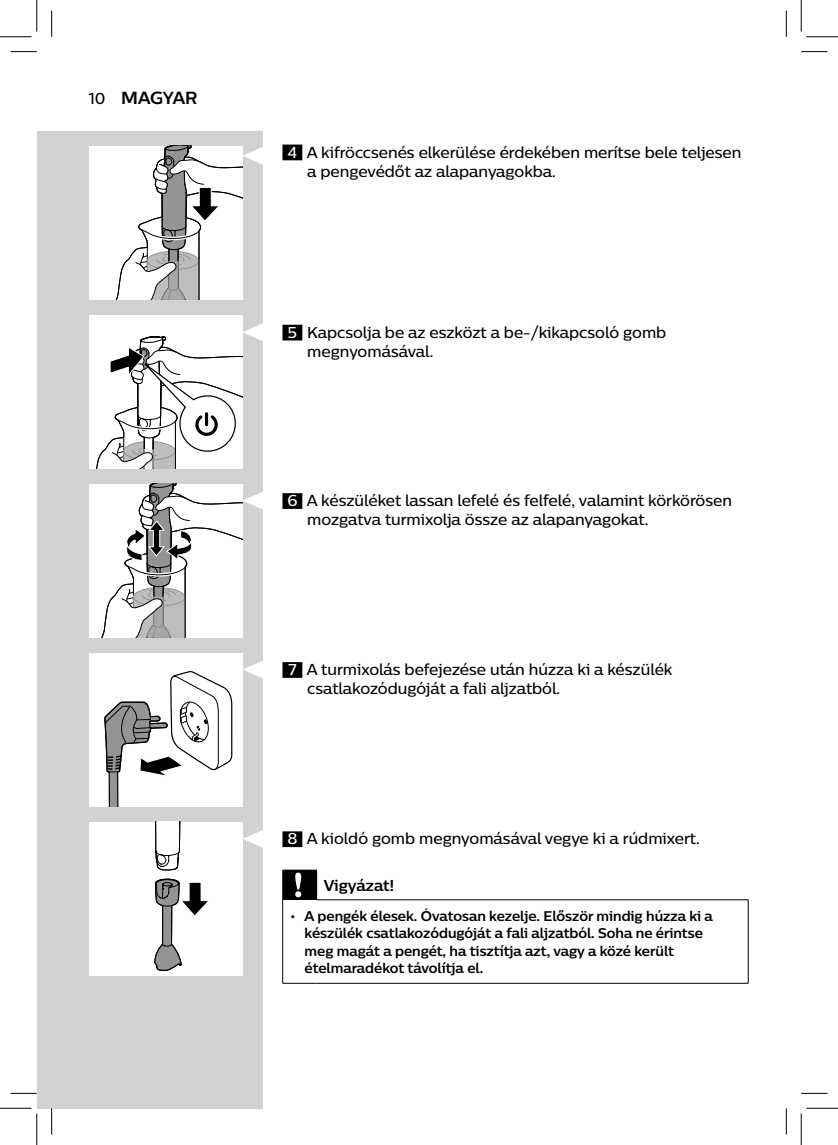
<style>
.page{position:relative;width:838px;height:1145px;background:#fff}
.page>*{position:absolute;margin:0;border:0;box-sizing:border-box;transform-origin:0 0}
.t1{font:700 17.5px "Centrale Sans";letter-spacing:-.015em;color:#000}
.actionlist-item-para{font:500 15.75px/18.9px "Centrale Sans";color:#000}
.cautions-caption-par{font:700 15.75px "Centrale Sans";color:#000}
.t2{font:700 14px/17.5px "Centrale Sans";color:#000}
.s1{font-weight:500;font-size:15.75px}
.s2{color:#fff}
.s3{font-family:"Gill Sans Alt One WGL Light";font-weight:400;font-size:12.42px}
</style>
<div class="page">
<div style="left:37px;top:131px;width:225px;height:977px;background:#d2d2d2"></div>
<div style="left:282px;top:145px;width:20px;height:15px;background:#000"></div>
<div style="left:282px;top:325px;width:20px;height:15px;background:#000"></div>
<div style="left:282px;top:493px;width:20px;height:16px;background:#000"></div>
<div style="left:282px;top:662px;width:20px;height:16px;background:#000"></div>
<div style="left:282px;top:831px;width:20px;height:16px;background:#000"></div>
<div style="left:283px;top:870px;width:33px;height:30px;background:#000"></div>
<hr style="left:747px;top:900px;width:1px;height:83px;background:#000">
<hr style="left:282px;top:870px;width:1px;height:30px;background:#000">
<hr style="left:282px;top:900px;width:1px;height:83px;background:#000">
<hr style="left:282px;top:983px;width:34px;height:1px;background:#000">
<hr style="left:316px;top:983px;width:432px;height:1px;background:#000">
<hr style="left:316px;top:870px;width:1px;height:30px;background:#000">
<hr style="left:316px;top:900px;width:432px;height:1px;background:#000">
<svg style="left:295px;top:873px;width:6px;height:24px"></svg>
<div style="left:89px;top:146px;width:154px;height:154px;background:#fff"></div>
<svg style="left:115px;top:146px;width:148px;height:154px"></svg>
<svg style="left:89px;top:315px;width:174px;height:154px;background:#e2e2e2"></svg>
<div style="left:89px;top:484px;width:154px;height:154px;background:#fff"></div>
<svg style="left:101px;top:484px;width:162px;height:154px"></svg>
<svg style="left:243px;top:660px;width:20px;height:20px"></svg>
<div style="left:89px;top:653px;width:154px;height:153px;background:#fff"></div>
<svg style="left:104px;top:671px;width:129px;height:135px"></svg>
<svg style="left:243px;top:829px;width:20px;height:20px"></svg>
<div style="left:89px;top:822px;width:154px;height:154px;background:#fff"></div>
<svg style="left:154px;top:822px;width:54px;height:149px"></svg>
<svg style="left:10px;top:51px;width:27px;height:1px"></svg>
<svg style="left:801px;top:51px;width:26px;height:1px"></svg>
<svg style="left:10px;top:1093px;width:27px;height:1px"></svg>
<svg style="left:801px;top:1093px;width:26px;height:1px"></svg>
<svg style="left:51px;top:10px;width:1px;height:27px"></svg>
<svg style="left:51px;top:1108px;width:1px;height:26px"></svg>
<svg style="left:786px;top:10px;width:1px;height:27px"></svg>
<svg style="left:786px;top:1108px;width:1px;height:26px"></svg>
<hr style="left:0;top:36px;width:32px;height:1px;background:#000">
<hr style="left:806px;top:36px;width:31px;height:1px;background:#000">
<hr style="left:0;top:1108px;width:32px;height:1px;background:#000">
<hr style="left:806px;top:1108px;width:31px;height:1px;background:#000">
<hr style="left:36px;top:0;width:1px;height:31px;background:#000">
<hr style="left:36px;top:1113px;width:1px;height:32px;background:#000">
<hr style="left:800px;top:0;width:1px;height:31px;background:#000">
<hr style="left:800px;top:1113px;width:1px;height:32px;background:#000">
<p class="t1" style="left:89px;top:87px;width:110px"><span class="s1">10</span> MAGYAR</p>
<p class="actionlist-item-para" style="left:307px;top:142px;width:435px;text-indent:-20px"><span class="s2">4</span> A kifröccsenés elkerülése érdekében merítse bele teljesen a pengevédőt az alapanyagokba.</p>
<p class="actionlist-item-para" style="left:307px;top:322px;width:360px;text-indent:-19px"><span class="s2">5</span> Kapcsolja be az eszközt a be-/kikapcsoló gomb megnyomásával.</p>
<p class="actionlist-item-para" style="left:307px;top:491px;width:426px;text-indent:-20px"><span class="s2">6</span> A készüléket lassan lefelé és felfelé, valamint körkörösen mozgatva turmixolja össze az alapanyagokat.</p>
<p class="actionlist-item-para" style="left:307px;top:660px;width:366px;text-indent:-19px"><span class="s2">7</span> A turmixolás befejezése után húzza ki a készülék csatlakozódugóját a fali aljzatból.</p>
<p class="actionlist-item-para" style="left:287px;top:829px;width:414px"><span class="s2">8</span> A kioldó gomb megnyomásával vegye ki a rúdmixert.</p>
<p class="cautions-caption-par" style="left:323px;top:875px;width:72px">Vigyázat!</p>
<p class="t2" style="left:304px;top:907px;width:410px;text-indent:-15px"><span class="s3">•</span> A pengék élesek. Óvatosan kezelje. Először mindig húzza ki a készülék csatlakozódugóját a fali aljzatból. Soha ne érintse meg magát a pengét, ha tisztítja azt, vagy a közé került ételmaradékot távolítja el.</p>
</div>
